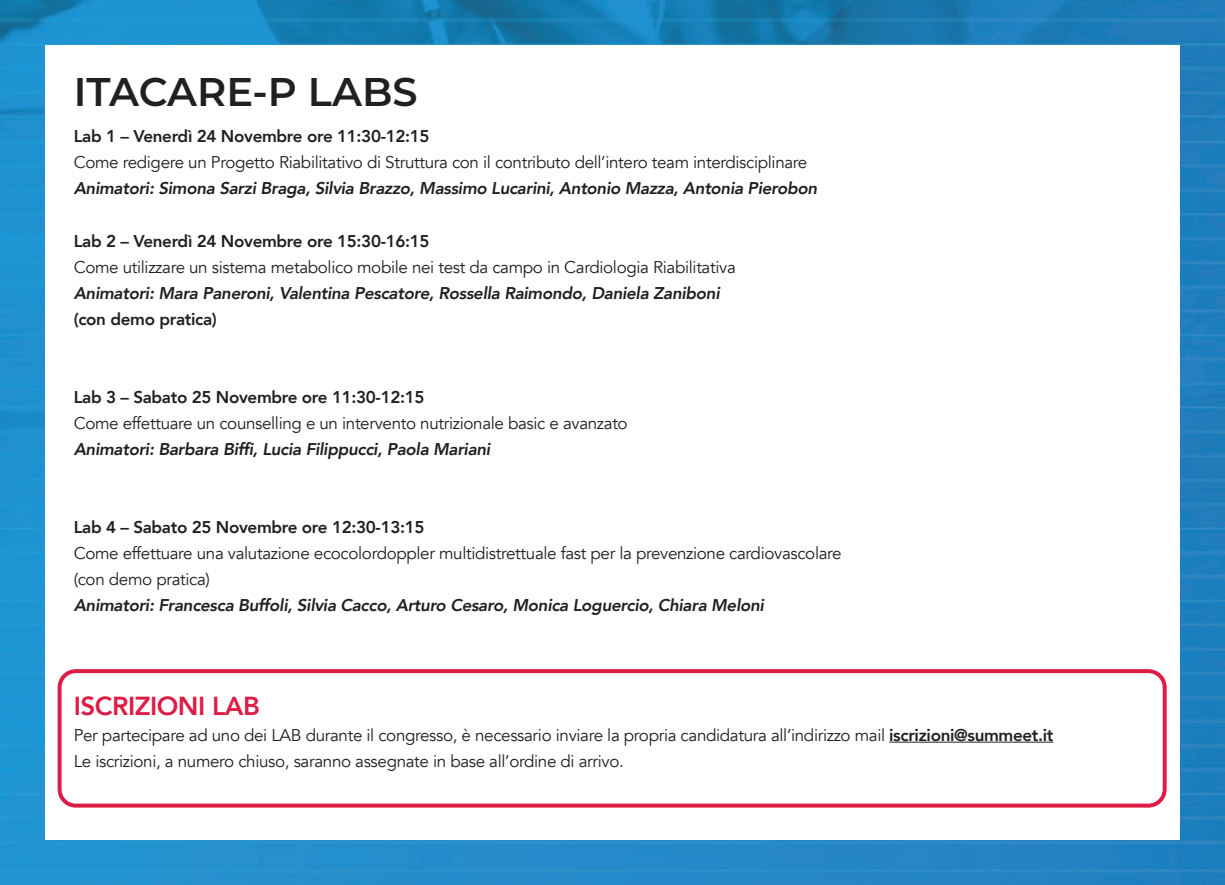
<style>
.page{position:relative;width:1225px;height:885px;background:#fff}
.page>*{position:absolute;margin:0;border:0;box-sizing:border-box;transform-origin:0 0}
.t1{font:600 40px "Montserrat";color:#231f20}
.t2{font:800 26px "Avenir";letter-spacing:-.02em;color:#de1d46}
.t3{font:17px/26px "Avenir";letter-spacing:-.02em;color:#231f20}
.t4{font:italic 800 17px "Avenir";letter-spacing:-.02em;color:#231f20}
.t5{font:800 17px "Avenir";letter-spacing:-.02em;color:#231f20}
.s1{font-weight:800}
</style>
<div class="page">
<img style="left:0;top:0;width:1225px;height:884px">
<div style="left:45px;top:45px;width:1134px;height:794px;background:#fff"></div>
<hr style="left:889px;top:741px;width:164px;height:1px;background:#231f20">
<div style="left:58px;top:669px;width:1108px;height:138px;border:4px solid #de1d46;border-radius:16px"></div>
<h1 class="t1" style="left:74px;top:64px;width:345px">ITACARE-P LABS</h1>
<p class="t5" style="left:74px;top:123px;width:357px">Lab 1 – Venerdì 24 Novembre ore 11:30-12:15</p>
<p class="t3" style="left:74px;top:150px;width:735px">Come redigere un Progetto Riabilitativo di Struttura con il contributo dell’intero team interdisciplinare</p>
<p class="t4" style="left:74px;top:178px;width:745px">Animatori: Simona Sarzi Braga, Silvia Brazzo, Massimo Lucarini, Antonio Mazza, Antonia Pierobon</p>
<p class="t5" style="left:74px;top:227px;width:357px">Lab 2 – Venerdì 24 Novembre ore 15:30-16:15</p>
<p class="t3" style="left:74px;top:254px;width:663px">Come utilizzare un sistema metabolico mobile nei test da campo in Cardiologia Riabilitativa</p>
<p class="t4" style="left:74px;top:282px;width:647px">Animatori: Mara Paneroni, Valentina Pescatore, Rossella Raimondo, Daniela Zaniboni</p>
<p class="t5" style="left:74px;top:305px;width:145px">(con demo pratica)</p>
<p class="t5" style="left:74px;top:383px;width:352px">Lab 3 – Sabato 25 Novembre ore 11:30-12:15</p>
<p class="t3" style="left:74px;top:410px;width:555px">Come effettuare un counselling e un intervento nutrizionale basic e avanzato</p>
<p class="t4" style="left:74px;top:438px;width:418px">Animatori: Barbara Biffi, Lucia Filippucci, Paola Mariani</p>
<p class="t5" style="left:74px;top:513px;width:352px">Lab 4 – Sabato 25 Novembre ore 12:30-13:15</p>
<p class="t3" style="left:74px;top:540px;width:769px">Come effettuare una valutazione ecocolordoppler multidistrettuale fast per la prevenzione cardiovascolare (con demo pratica)</p>
<p class="t4" style="left:74px;top:594px;width:692px">Animatori: Francesca Buffoli, Silvia Cacco, Arturo Cesaro, Monica Loguercio, Chiara Meloni</p>
<h2 class="t2" style="left:74px;top:685px;width:188px">ISCRIZIONI LAB</h2>
<p class="t3" style="left:74px;top:722px;width:981px">Per partecipare ad uno dei LAB durante il congresso, è necessario inviare la propria candidatura all’indirizzo mail <span class="s1">iscrizioni@summeet.it<br></span>Le iscrizioni, a numero chiuso, saranno assegnate in base all’ordine di arrivo.</p>
</div>
